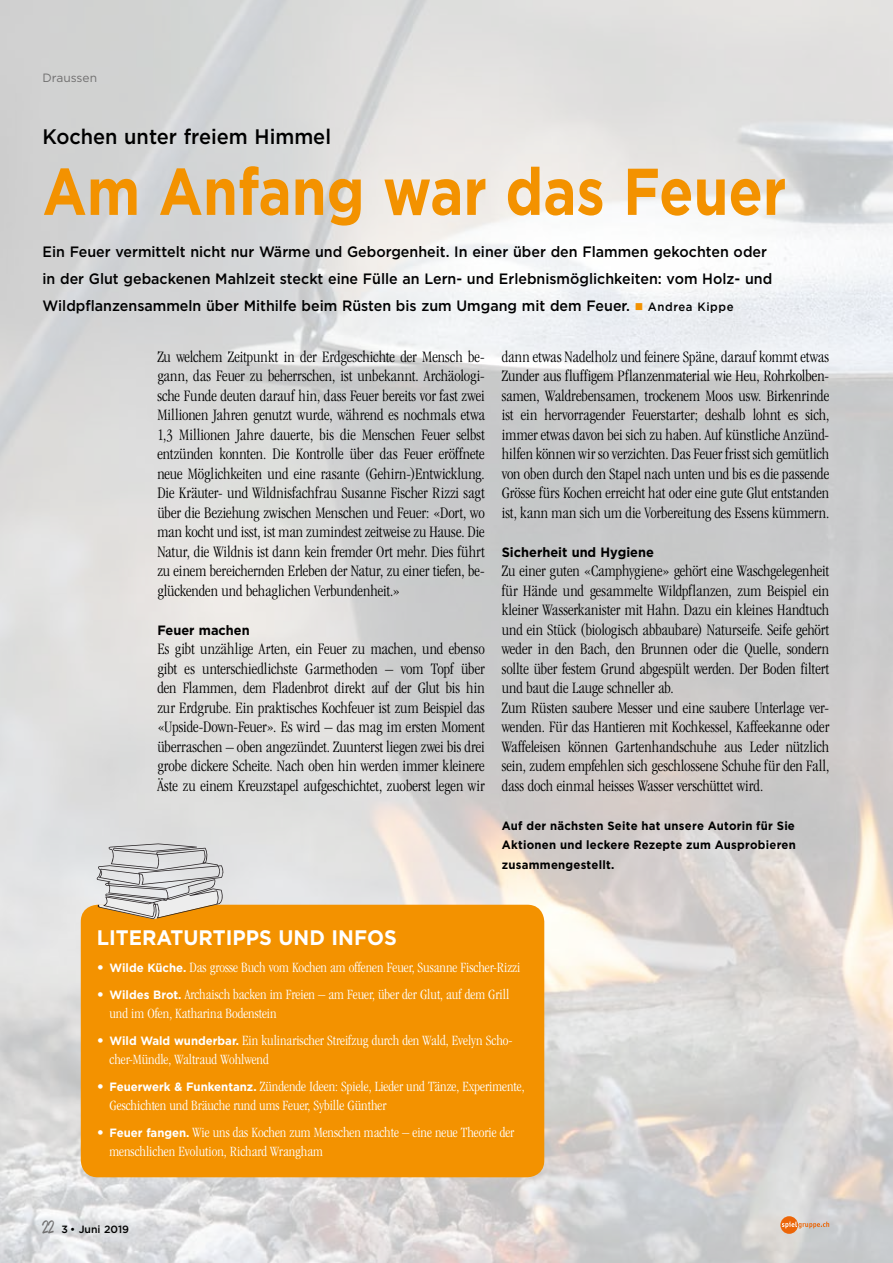
<style>
.page{position:relative;width:893px;height:1263px;background:#fff}
.page>*{position:absolute;margin:0;border:0;box-sizing:border-box;transform-origin:0 0}
.t1{font:700 66px "Gotham";color:#f39200;scale:.85 1}
.t2{font:500 21px "Gotham";color:#000;scale:.95 1}
.t3{font:700 21px "Gotham";color:#fff;scale:.95 1}
.t4{font:300 condensed 16.5px/19.5px "Garamond";letter-spacing:-.005em;color:#000;text-align:justify}
.t5{font:500 15px/27px "Gotham";color:#000;scale:.95 1}
.t6{font:300 condensed 14.7px/18.8px "Garamond";color:#fff}
.t7{font:700 13.5px "Gotham";color:#000;scale:.95 1}
.t8{font:700 12px/19.5px "Gotham";letter-spacing:.02em;color:#000;text-align:justify;scale:.95 1}
.t9{font:12px "Gotham";color:#706f6f}
.t10{font:500 10.5px "Gotham";color:#000}
.s1{color:#f39200}
.s2{font-size:12px}
.s3{font-family:"Gotham";font-weight:700;font-stretch:normal;font-size:12px}
.s4{font-family:"Reklame Script";font-weight:400;font-size:18px;color:#706f6f}
</style>
<div class="page">
<img style="left:0;top:0;width:893px;height:1263px">
<div style="left:81px;top:905px;width:463px;height:272px;background:#f39200;border-radius:17px"></div>
<svg style="left:97px;top:843px;width:128px;height:76px;background:#ccc3b6"></svg>
<svg style="left:780px;top:1216px;width:18px;height:18px"></svg>
<svg style="left:782px;top:1221px;width:47px;height:7px"></svg>
<p class="t9" style="left:43px;top:70px;width:56px">Draussen</p>
<p class="t2" style="left:43px;top:123px;width:305px">Kochen unter freiem Himmel</p>
<h1 class="t1" style="left:43px;top:148px;width:877px">Am Anfang war das Feuer</h1>
<p class="t5" style="left:43px;top:237px;width:770px">Ein Feuer vermittelt nicht nur Wärme und Geborgenheit. In einer über den Flammen gekochten oder in der Glut gebackenen Mahlzeit steckt eine Fülle an Lern- und Erlebnismöglichkeiten: vom Holz- und<br>Wildpflanzensammeln über Mithilfe beim Rüsten bis zum Umgang mit dem Feuer. <span class="s1">■</span> <span class="s2">Andrea Kippe</span></p>
<p class="t4" style="left:157px;top:347px;width:329px">Zu welchem Zeitpunkt in der Erdgeschichte der Mensch be&shy;gann, das Feuer zu beherrschen, ist unbekannt. Archäologi&shy;sche Funde deuten darauf hin, dass Feuer bereits vor fast zwei Millionen Jahren genutzt wurde, während es nochmals etwa 1,3 Millionen Jahre dauerte, bis die Menschen Feuer selbst entzünden konnten. Die Kontrolle über das Feuer eröffnete neue Möglichkeiten und eine rasante (Gehirn-)Entwicklung.<br>Die Kräuter- und Wildnisfachfrau Susanne Fischer Rizzi sagt über die Beziehung zwischen Menschen und Feuer: «Dort, wo man kocht und isst, ist man zumindest zeitweise zu Hause. Die Natur, die Wildnis ist dann kein fremder Ort mehr. Dies führt zu einem bereichernden Erleben der Natur, zu einer tiefen, be&shy;glückenden und behaglichen Verbundenheit.»</p>
<p class="t7" style="left:157px;top:621px;width:99px">Feuer machen</p>
<p class="t4" style="left:157px;top:639px;width:329px">Es gibt unzählige Arten, ein Feuer zu machen, und ebenso gibt es unterschiedlichste Garmethoden – vom Topf über den Flammen, dem Fladenbrot direkt auf der Glut bis hin zur Erdgrube. Ein praktisches Kochfeuer ist zum Beispiel das «Upside-Down-Feuer». Es wird – das mag im ersten Moment überraschen – oben angezündet. Zuunterst liegen zwei bis drei grobe dickere Scheite. Nach oben hin werden immer kleinere Äste zu einem Kreuzstapel aufgeschichtet, zuoberst legen wir</p>
<p class="t4" style="left:502px;top:347px;width:329px">dann etwas Nadelholz und feinere Späne, darauf kommt etwas Zunder aus fluffigem Pflanzenmaterial wie Heu, Rohrkolben&shy;samen, Waldrebensamen, trockenem Moos usw. Birkenrinde ist ein hervorragender Feuerstarter; deshalb lohnt es sich, immer etwas davon bei sich zu haben. Auf künstliche Anzünd&shy;hilfen können wir so verzichten. Das Feuer frisst sich gemütlich von oben durch den Stapel nach unten und bis es die passende Grösse fürs Kochen erreicht hat oder eine gute Glut entstanden ist, kann man sich um die Vorbereitung des Essens kümmern.</p>
<p class="t7" style="left:502px;top:543px;width:162px">Sicherheit und Hygiene</p>
<p class="t4" style="left:502px;top:561px;width:329px;text-align:left">Zu einer guten «Camphygiene» gehört eine Waschgelegenheit für Hände und gesammelte Wildpflanzen, zum Beispiel ein kleiner Wasserkanister mit Hahn. Dazu ein kleines Handtuch und ein Stück (biologisch abbaubare) Naturseife. Seife gehört weder in den Bach, den Brunnen oder die Quelle, sondern sollte über festem Grund abgespült werden. Der Boden filtert und baut die Lauge schneller ab.<br>Zum Rüsten saubere Messer und eine saubere Unterlage ver&shy;wenden. Für das Hantieren mit Kochkessel, Kaffeekanne oder Waffeleisen können Gartenhandschuhe aus Leder nützlich sein, zudem empfehlen sich geschlossene Schuhe für den Fall, dass doch einmal heisses Wasser verschüttet wird.</p>
<p class="t8" style="left:502px;top:815px;width:311px">Auf der nächsten Seite hat unsere Autorin für Sie Aktionen und leckere Rezepte zum Ausprobieren zusammengestellt.</p>
<p class="t3" style="left:97px;top:923px;width:317px">LITERATURTIPPS UND INFOS</p>
<p class="t6" style="left:97px;top:958px;width:425px">• <span class="s3">Wilde Küche.</span> Das grosse Buch vom Kochen am offenen Feuer, Susanne Fischer-Rizzi</p>
<p class="t6" style="left:109px;top:985px;width:401px;text-indent:-13px">• <span class="s3">Wildes Brot.</span> Archaisch backen im Freien – am Feuer, über der Glut, auf dem Grill und im Ofen, Katharina Bodenstein</p>
<p class="t6" style="left:109px;top:1031px;width:405px;text-indent:-13px">• <span class="s3">Wild Wald wunderbar.</span> Ein kulinarischer Streifzug durch den Wald, Evelyn Scho&shy;cher-Mündle, Waltraud Wohlwend</p>
<p class="t6" style="left:109px;top:1077px;width:416px;text-indent:-13px">• <span class="s3">Feuerwerk &amp; Funkentanz.</span> Zündende Ideen: Spiele, Lieder und Tänze, Experimente,<br>Geschichten und Bräuche rund ums Feuer, Sybille Günther</p>
<p class="t6" style="left:109px;top:1123px;width:406px;text-indent:-13px">• <span class="s3">Feuer fangen.</span> Wie uns das Kochen zum Menschen machte – eine neue Theorie der menschlichen Evolution, Richard Wrangham</p>
<p class="t10" style="left:43px;top:1222px;width:88px"><span class="s4">22</span> 3 • Juni 2019</p>
</div>
